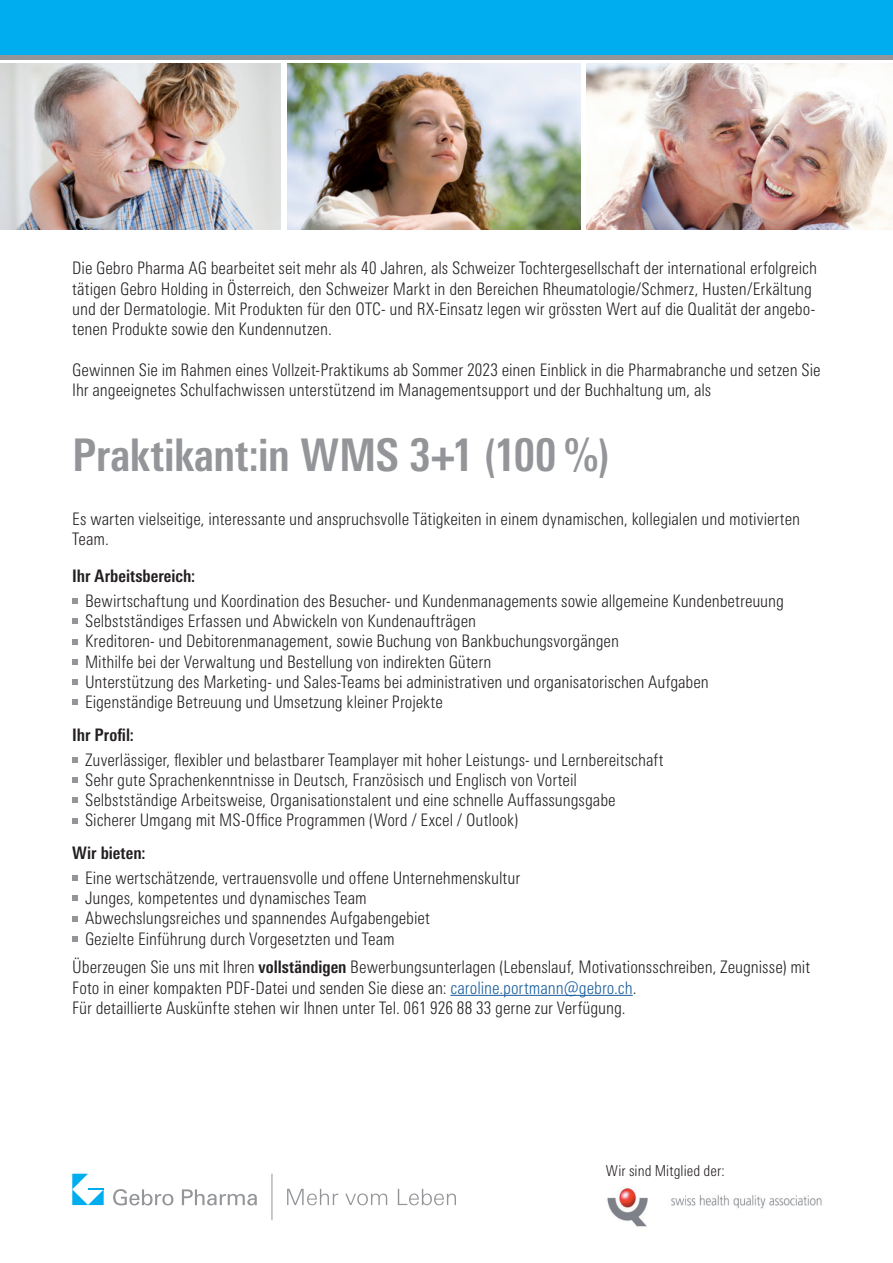
<style>
.page{position:relative;width:893px;height:1263px;background:#fff}
.page>*{position:absolute;margin:0;border:0;box-sizing:border-box;transform-origin:0 0}
.t1{font:700 condensed 45px "Univers Next Pro";color:#939598}
.t2{font:300 condensed 17.25px/20.2px "Univers Next Pro";color:#231f20}
.t3{font:700 condensed 17.25px "Univers Next Pro";color:#231f20}
.t4{font:300 condensed 15px "Univers Next Pro";letter-spacing:.005em;color:#231f20}
.s1{font-weight:700}
.s2{color:#175d9e}
</style>
<div class="page">
<hr style="left:450px;top:995px;width:183px;height:1px;background:#175d9e">
<svg style="left:72px;top:598px;width:6px;height:6px"></svg>
<svg style="left:72px;top:619px;width:6px;height:5px"></svg>
<svg style="left:72px;top:639px;width:6px;height:5px"></svg>
<svg style="left:72px;top:659px;width:6px;height:5px"></svg>
<svg style="left:72px;top:679px;width:6px;height:6px"></svg>
<svg style="left:72px;top:700px;width:6px;height:5px"></svg>
<svg style="left:72px;top:757px;width:6px;height:5px"></svg>
<svg style="left:72px;top:777px;width:6px;height:6px"></svg>
<svg style="left:72px;top:798px;width:6px;height:5px"></svg>
<svg style="left:72px;top:818px;width:6px;height:5px"></svg>
<svg style="left:72px;top:875px;width:6px;height:6px"></svg>
<svg style="left:72px;top:896px;width:6px;height:5px"></svg>
<svg style="left:72px;top:916px;width:6px;height:5px"></svg>
<svg style="left:72px;top:936px;width:6px;height:5px"></svg>
<div style="left:0;top:0;width:893px;height:55px;background:#00aeef"></div>
<div style="left:0;top:55px;width:893px;height:5px;background:#939598"></div>
<svg style="left:113px;top:1189px;width:60px;height:16px"></svg>
<svg style="left:182px;top:1189px;width:75px;height:16px"></svg>
<svg style="left:72px;top:1174px;width:32px;height:31px"></svg>
<hr style="left:271px;top:1174px;width:1px;height:46px;background:#939598">
<svg style="left:287px;top:1189px;width:51px;height:16px"></svg>
<svg style="left:345px;top:1193px;width:42px;height:12px"></svg>
<svg style="left:398px;top:1189px;width:58px;height:16px"></svg>
<img style="left:587px;top:64px;width:306px;height:166px">
<img style="left:287px;top:64px;width:293px;height:166px">
<img style="left:0;top:64px;width:281px;height:166px">
<img style="left:607px;top:1186px;width:215px;height:41px">
<p class="t2" style="left:72px;top:258px;width:746px">Die Gebro Pharma AG bearbeitet seit mehr als 40 Jahren, als Schweizer Tochtergesellschaft der international erfolgreich tätigen Gebro Holding in Österreich, den Schweizer Markt in den Bereichen Rheumatologie/Schmerz, Husten/Erkältung und der Dermatologie. Mit Produkten für den OTC- und RX-Einsatz legen wir grössten Wert auf die Qualität der angebo&shy;tenen Produkte sowie den Kundennutzen.</p>
<p class="t2" style="left:72px;top:359px;width:750px">Gewinnen Sie im Rahmen eines Vollzeit-Praktikums ab Sommer 2023 einen Einblick in die Pharmabranche und setzen Sie<br>Ihr angeeignetes Schulfachwissen unterstützend im Managementsupport und der Buchhaltung um, als</p>
<h1 class="t1" style="left:72px;top:428px;width:539px">Praktikant:in WMS 3+1 (100 %)</h1>
<p class="t2" style="left:72px;top:508px;width:729px">Es warten vielseitige, interessante und anspruchsvolle Tätigkeiten in einem dynamischen, kollegialen und motivierten<br>Team.</p>
<p class="t3" style="left:72px;top:566px;width:124px">Ihr Arbeitsbereich:</p>
<p class="t2" style="left:85px;top:590px;width:700px">Bewirtschaftung und Koordination des Besucher- und Kundenmanagements sowie allgemeine Kundenbetreuung Selbstständiges Erfassen und Abwickeln von Kundenaufträgen<br>Kreditoren- und Debitorenmanagement, sowie Buchung von Bankbuchungsvorgängen<br>Mithilfe bei der Verwaltung und Bestellung von indirekten Gütern<br>Unterstützung des Marketing- und Sales-Teams bei administrativen und organisatorischen Aufgaben Eigenständige Betreuung und Umsetzung kleiner Projekte</p>
<p class="t3" style="left:72px;top:725px;width:63px">Ihr Profil:</p>
<p class="t2" style="left:85px;top:749px;width:580px">Zuverlässiger, flexibler und belastbarer Teamplayer mit hoher Leistungs- und Lernbereitschaft Sehr gute Sprachenkenntnisse in Deutsch, Französisch und Englisch von Vorteil Selbstständige Arbeitsweise, Organisationstalent und eine schnelle Auffassungsgabe Sicherer Umgang mit MS-Office Programmen (Word / Excel / Outlook)</p>
<p class="t3" style="left:72px;top:843px;width:75px">Wir bieten:</p>
<p class="t2" style="left:85px;top:867px;width:437px">Eine wertschätzende, vertrauensvolle und offene Unternehmenskultur Junges, kompetentes und dynamisches Team<br>Abwechslungsreiches und spannendes Aufgabengebiet<br>Gezielte Einführung durch Vorgesetzten und Team</p>
<p class="t2" style="left:72px;top:957px;width:739px">Überzeugen Sie uns mit Ihren <span class="s1">vollständigen</span> Bewerbungsunterlagen (Lebenslauf, Motivationsschreiben, Zeugnisse) mit<br>Foto in einer kompakten PDF-Datei und senden Sie diese an: <span class="s2">caroline.portmann@gebro.ch</span>.<br>Für detaillierte Auskünfte stehen wir Ihnen unter Tel. 061 926 88 33 gerne zur Verfügung.</p>
<p class="t4" style="left:606px;top:1162px;width:120px">Wir sind Mitglied der:</p>
</div>
